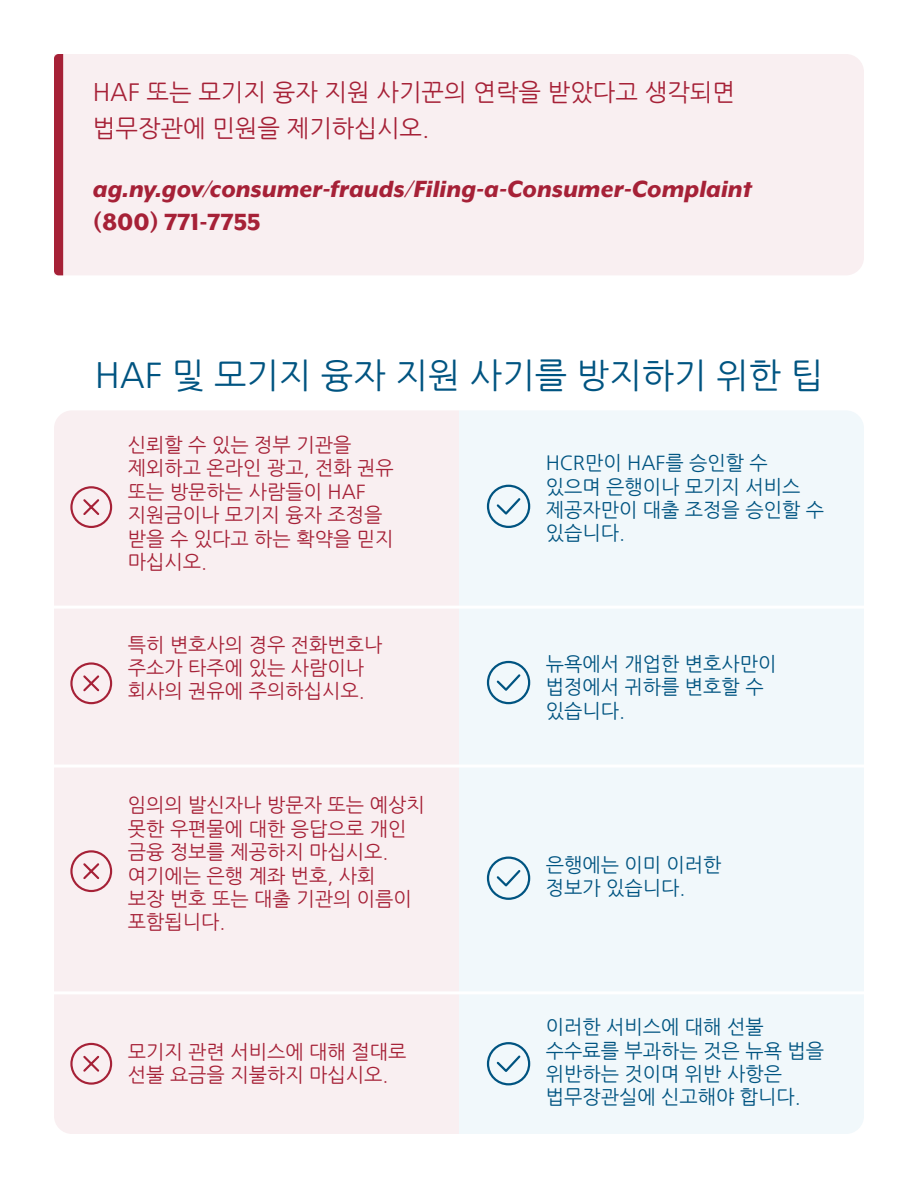
<style>
.page{position:relative;width:918px;height:1188px;background:#fff}
.page>*{position:absolute;margin:0;border:0;box-sizing:border-box;transform-origin:0 0}
.t1{font:34.5px "Nanum Gothic";color:#005481}
.t2{font:italic 800 27px/33.5px "Mr Eaves XL Mod OT";color:#a62137}
.t3{font:24px/36.3px "Nanum Gothic";color:#a62137}
.t4{font:19.5px/23.4px "Nanum Gothic";color:#a62137}
.t5{font:19.5px/23.4px "Nanum Gothic";color:#005481}
.s1{font-style:normal}
</style>
<div class="page">
<div style="left:54px;top:411px;width:405px;height:723px;background:#f9eff1"></div>
<div style="left:459px;top:411px;width:405px;height:723px;background:#f1f8fb"></div>
<div style="left:63px;top:54px;width:801px;height:221px;background:#f9eff1"></div>
<svg style="left:69px;top:1042px;width:44px;height:44px"></svg>
<svg style="left:69px;top:849px;width:44px;height:44px"></svg>
<svg style="left:69px;top:661px;width:44px;height:44px"></svg>
<svg style="left:69px;top:485px;width:44px;height:44px"></svg>
<svg style="left:486px;top:484px;width:45px;height:45px"></svg>
<svg style="left:486px;top:660px;width:45px;height:45px"></svg>
<svg style="left:486px;top:855px;width:45px;height:46px"></svg>
<svg style="left:486px;top:1041px;width:45px;height:46px"></svg>
<hr style="left:54px;top:606px;width:810px;height:3px;background:#fff">
<hr style="left:54px;top:765px;width:810px;height:3px;background:#fff">
<hr style="left:54px;top:991px;width:810px;height:3px;background:#fff">
<div style="left:54px;top:54px;width:9px;height:221px;background:#a62137"></div>
<p class="t3" style="left:93px;top:75px;width:644px">HAF 또는 모기지 융자 지원 사기꾼의 연락을 받았다고 생각되면 법무장관에 민원을 제기하십시오.</p>
<p class="t2" style="left:93px;top:172px;width:661px">ag.ny.gov/consumer-frauds/Filing-a-Consumer-Complaint <span class="s1">(800) 771-7755</span></p>
<p class="t1" style="left:95px;top:359px;width:730px">HAF 및 모기지 융자 지원 사기를 방지하기 위한 팁</p>
<p class="t4" style="left:128px;top:434px;width:268px">신뢰할 수 있는 정부 기관을 제외하고 온라인 광고, 전화 권유 또는 방문하는 사람들이 HAF 지원금이나 모기지 융자 조정을 받을 수 있다고 하는 확약을 믿지 마십시오.</p>
<p class="t4" style="left:128px;top:634px;width:256px">특히 변호사의 경우 전화번호나 주소가 타주에 있는 사람이나 회사의 권유에 주의하십시오.</p>
<p class="t4" style="left:128px;top:794px;width:298px">임의의 발신자나 방문자 또는 예상치 못한 우편물에 대한 응답으로 개인 금융 정보를 제공하지 마십시오. 여기에는 은행 계좌 번호, 사회<br>보장 번호 또는 대출 기관의 이름이 포함됩니다.</p>
<p class="t4" style="left:128px;top:1041px;width:280px">모기지 관련 서비스에 대해 절대로 선불 요금을 지불하지 마십시오.</p>
<p class="t5" style="left:546px;top:452px;width:280px">HCR만이 HAF를 승인할 수 있으며 은행이나 모기지 서비스 제공자만이 대출 조정을 승인할 수 있습니다.</p>
<p class="t5" style="left:546px;top:653px;width:232px">뉴욕에서 개업한 변호사만이 법정에서 귀하를 변호할 수 있습니다.</p>
<p class="t5" style="left:546px;top:854px;width:177px">은행에는 이미 이러한 정보가 있습니다.</p>
<p class="t5" style="left:546px;top:1016px;width:280px">이러한 서비스에 대해 선불 수수료를 부과하는 것은 뉴욕 법을 위반하는 것이며 위반 사항은 법무장관실에 신고해야 합니다.</p>
</div>
